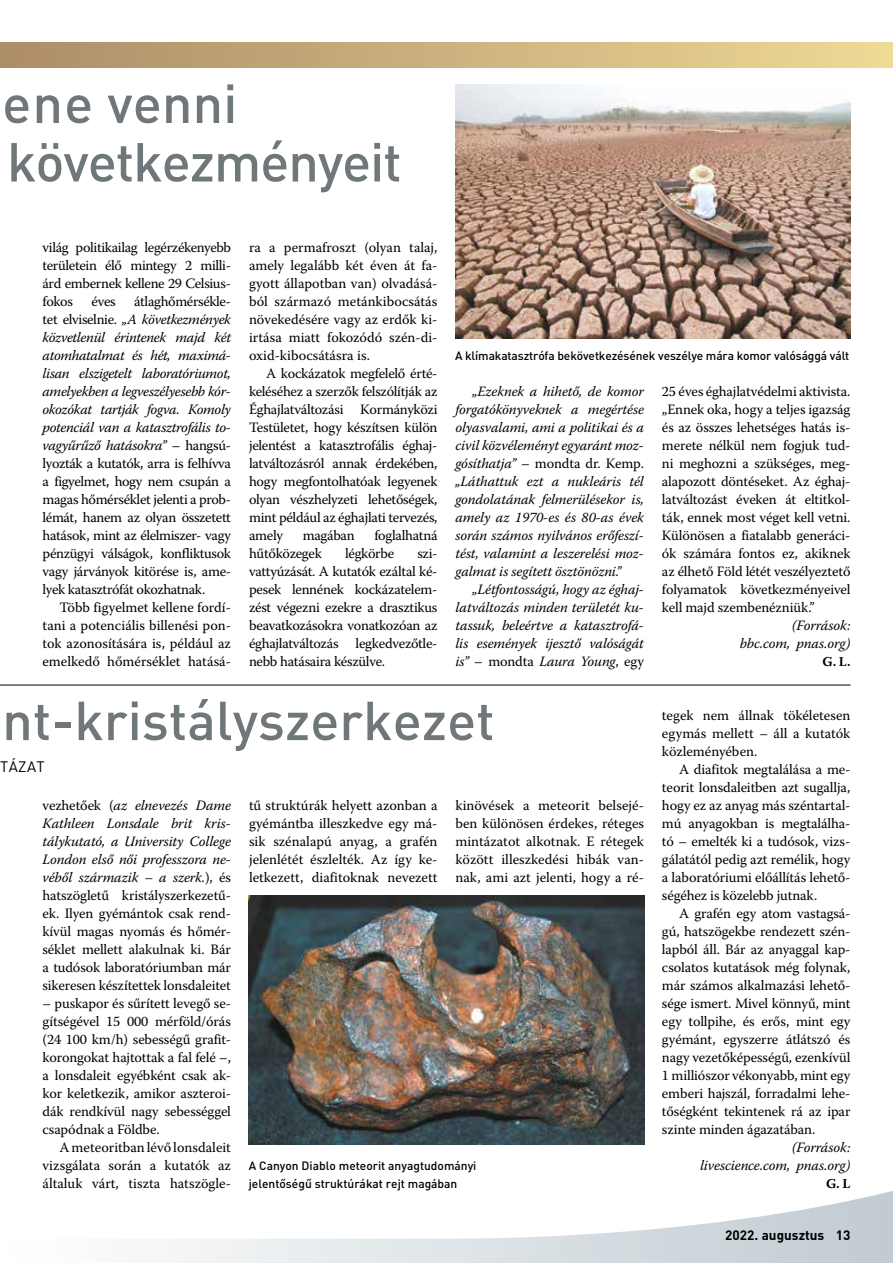
<style>
.page{position:relative;width:893px;height:1263px;background:#fff}
.page>*{position:absolute;margin:0;border:0;box-sizing:border-box;transform-origin:0 0}
.t1{font:500 54px/58.5px "DIN";letter-spacing:-.02em;color:#70777a}
.t2{font:500 54px "DIN";color:#70777a}
.t3{font:15px "DIN";letter-spacing:.025em;color:#000}
.t4{font:14.25px/18px "Warnock Pro";letter-spacing:-.01em;color:#000;text-align:justify}
.t5{font:italic 14.25px/18px "Warnock Pro";letter-spacing:-.01em;color:#000;text-align:right}
.t6{font:700 13.5px "DIN";color:#000}
.t7{font:700 13.5px "Warnock Pro";color:#000}
.t8{font:500 12px/18px "DIN";color:#000}
.s1{font-style:italic}
.s2{font-style:normal}
</style>
<div class="page">
<div style="left:0;top:43px;width:893px;height:25px;background:linear-gradient(to right,#ac8c68,#eed995)"></div>
<hr style="left:0;top:685px;width:850px;height:1px;background:#000">
<img style="left:249px;top:895px;width:395px;height:249px">
<img style="left:455px;top:85px;width:395px;height:253px">
<svg style="left:158px;top:1191px;width:735px;height:72px"></svg>
<h1 class="t1" style="left:2px;top:72px;width:401px">ene venni következményeit</h1>
<p class="t4" style="left:43px;top:238px;width:190px">világ politikailag legérzékenyebb területein élő mintegy 2 milli&shy;árd embernek kellene 29 Celsius&shy;fokos</p>
<p class="t4" style="left:43px;top:292px;width:190px;text-indent:92px">átlaghőmérsékle&shy;tet elviselnie. <span class="s1">„A következmények közvetlenül érintenek majd két atomhatalmat és hét, maximá&shy;lisan elszigetelt laboratóriumot, amelyekben a legveszélyesebb kór&shy;okozókat tartják fogva. Komoly potenciál van a katasztrofális to&shy;vagyűrűző hatásokra”</span> – hangsú&shy;lyozták a kutatók, arra is felhívva a figyelmet, hogy nem csupán a magas hőmérséklet jelenti a prob&shy;lémát, hanem az olyan összetett hatások, mint az élelmiszer- vagy pénzügyi válságok, konfliktusok vagy járványok kitörése is, ame&shy;lyek katasztrófát okozhatnak.</p>
<p class="t4" style="left:43px;top:598px;width:190px;text-indent:17px">Több figyelmet kellene fordí&shy;tani a potenciális billenési pon&shy;tok azonosítására is, például az emelkedő hőmérséklet hatásá-</p>
<p class="t4" style="left:91px;top:292px;width:26px">éves</p>
<p class="t4" style="left:249px;top:238px;width:190px">ra a permafroszt (olyan talaj, amely legalább két éven át fa&shy;gyott állapotban van) olvadásá&shy;ból származó metánkibocsátás növekedésére vagy az erdők ki&shy;irtása miatt fokozódó szén-di&shy;oxid-kibocsátásra is.</p>
<p class="t4" style="left:249px;top:364px;width:190px;text-indent:17px">A kockázatok megfelelő érté&shy;keléséhez a szerzők felszólítják az Éghajlatváltozási Kormányközi Testületet, hogy készítsen külön jelentést a katasztrofális éghaj&shy;latváltozásról annak érdekében, hogy megfontolhatóak legyenek olyan vészhelyzeti lehetőségek, mint például az éghajlati tervezés, amely</p>
<p class="t4" style="left:303px;top:526px;width:53px">magában</p>
<p class="t4" style="left:374px;top:526px;width:65px">foglalhatná</p>
<p class="t4" style="left:249px;top:544px;width:74px">hűtőközegek</p>
<p class="t4" style="left:345px;top:544px;width:51px">légkörbe</p>
<p class="t4" style="left:249px;top:544px;width:190px;text-indent:168px">szi&shy;vattyúzását. A kutatók ezáltal ké&shy;pesek lennének kockázatelem&shy;zést végezni ezekre a drasztikus beavatkozásokra vonatkozóan az éghajlatváltozás legkedvezőtle&shy;nebb hatásaira készülve.</p>
<p class="t8" style="left:455px;top:346px;width:396px">A klímakatasztrófa bekövetkezésének veszélye mára komor valósággá vált</p>
<p class="t5" style="left:455px;top:382px;width:190px;text-align:justify;text-indent:17px">„Ezeknek a hihető, de komor forgatókönyveknek a megértése olyasvalami, ami a politikai és a civil közvéleményt egyaránt moz&shy;gósíthatja” <span class="s2">– mondta dr. Kemp. </span>„Láthattuk ezt a nukleáris tél gondolatának felmerülésekor is, amely az 1970-es és 80-as évek során számos nyilvános erőfeszí&shy;tést, valamint a leszerelési moz&shy;galmat is segített ösztönözni.”</p>
<p class="t5" style="left:455px;top:580px;width:190px;text-align:justify;text-indent:17px">„Létfontosságú, hogy az éghaj&shy;latváltozás minden területét ku&shy;tassuk, beleértve a katasztrofá&shy;lis események ijesztő valóságát is” <span class="s2">– mondta</span> Laura Young<span class="s2">, egy</span></p>
<p class="t4" style="left:662px;top:382px;width:190px">25 éves éghajlatvédelmi aktivista. „Ennek oka, hogy a teljes igazság és az összes lehetséges hatás is&shy;merete nélkül nem fogjuk tud&shy;ni meghozni a szükséges, meg&shy;alapozott döntéseket. Az éghaj&shy;latváltozást éveken át eltitkol&shy;ták, ennek most véget kell vetni.<br>Különösen a fiatalabb generáci&shy;ók számára fontos ez, akiknek az élhető Föld létét veszélyeztető folyamatok következményeivel kell majd szembenézniük.”</p>
<p class="t5" style="left:740px;top:616px;width:112px">(Források: bbc.com, pnas.org)</p>
<p class="t7" style="left:822px;top:653px;width:29px">G. L.</p>
<h1 class="t2" style="left:2px;top:684px;width:494px">nt-kristályszerkezet</h1>
<p class="t3" style="left:0;top:757px;width:46px">TÁZAT</p>
<p class="t4" style="left:43px;top:796px;width:190px">vezhetőek (<span class="s1">az elnevezés Dame Kathleen Lonsdale brit kris&shy;tálykutató, a University College London első női professzora ne&shy;véből származik – a szerk.</span>), és hatszögletű kristályszerkezetű&shy;ek. Ilyen gyémántok csak rend&shy;kívül magas nyomás és hőmér&shy;séklet mellett alakulnak ki. Bár a tudósok laboratóriumban már sikeresen készítettek lonsdaleitet</p>
<p class="t4" style="left:43px;top:994px;width:190px">– puskapor és sűrített levegő se&shy;gítségével 15 000 mérföld/órás (24 100 km/h) sebességű grafit&shy;korongokat hajtottak a fal felé –, a lonsdaleit egyébként csak ak&shy;kor keletkezik, amikor aszteroi&shy;dák rendkívül nagy sebességgel csapódnak a Földbe.</p>
<p class="t4" style="left:43px;top:1138px;width:190px;text-indent:17px">A meteoritban lévő lonsdaleit vizsgálata során a kutatók az általuk várt, tiszta hatszögle-</p>
<p class="t4" style="left:249px;top:796px;width:190px">tű struktúrák helyett azonban a gyémántba illeszkedve egy má&shy;sik szénalapú anyag, a grafén jelenlétét észlelték. Az így ke&shy;letkezett, diafitoknak nevezett</p>
<p class="t4" style="left:455px;top:796px;width:190px">kinövések a meteorit belsejé&shy;ben különösen érdekes, réteges mintázatot alkotnak. E rétegek között illeszkedési hibák van&shy;nak, ami azt jelenti, hogy a ré-</p>
<p class="t8" style="left:249px;top:1156px;width:229px">A Canyon Diablo meteorit anyagtudományi jelentőségű struktúrákat rejt magában</p>
<p class="t4" style="left:662px;top:706px;width:190px">tegek nem állnak tökéletesen egymás mellett – áll a kutatók közleményében.</p>
<p class="t4" style="left:662px;top:760px;width:190px;text-indent:17px">A diafitok megtalálása a me&shy;teorit lonsdaleitben azt sugallja, hogy ez az anyag más széntartal&shy;mú anyagokban is megtalálha&shy;tó – emelték ki a tudósok, vizs&shy;gálatától pedig azt remélik, hogy a laboratóriumi előállítás lehető&shy;ségéhez is közelebb jutnak.</p>
<p class="t4" style="left:662px;top:904px;width:190px;text-indent:17px">A grafén egy atom vastagsá&shy;gú, hatszögekbe rendezett szén&shy;lapból áll. Bár az anyaggal kap&shy;csolatos kutatások még folynak, már számos alkalmazási lehető&shy;sége ismert. Mivel könnyű, mint egy tollpihe, és erős, mint egy gyémánt, egyszerre átlátszó és nagy vezetőképességű, ezenkívül 1 milliószor vékonyabb, mint egy emberi hajszál, forradalmi lehe&shy;tőségként tekintenek rá az ipar szinte minden ágazatában.</p>
<p class="t5" style="left:700px;top:1138px;width:152px">(Források: livescience.com, pnas.org)</p>
<p class="t7" style="left:826px;top:1175px;width:26px">G. L</p>
<p class="t6" style="left:725px;top:1225px;width:127px">2022. augusztus 13</p>
</div>
